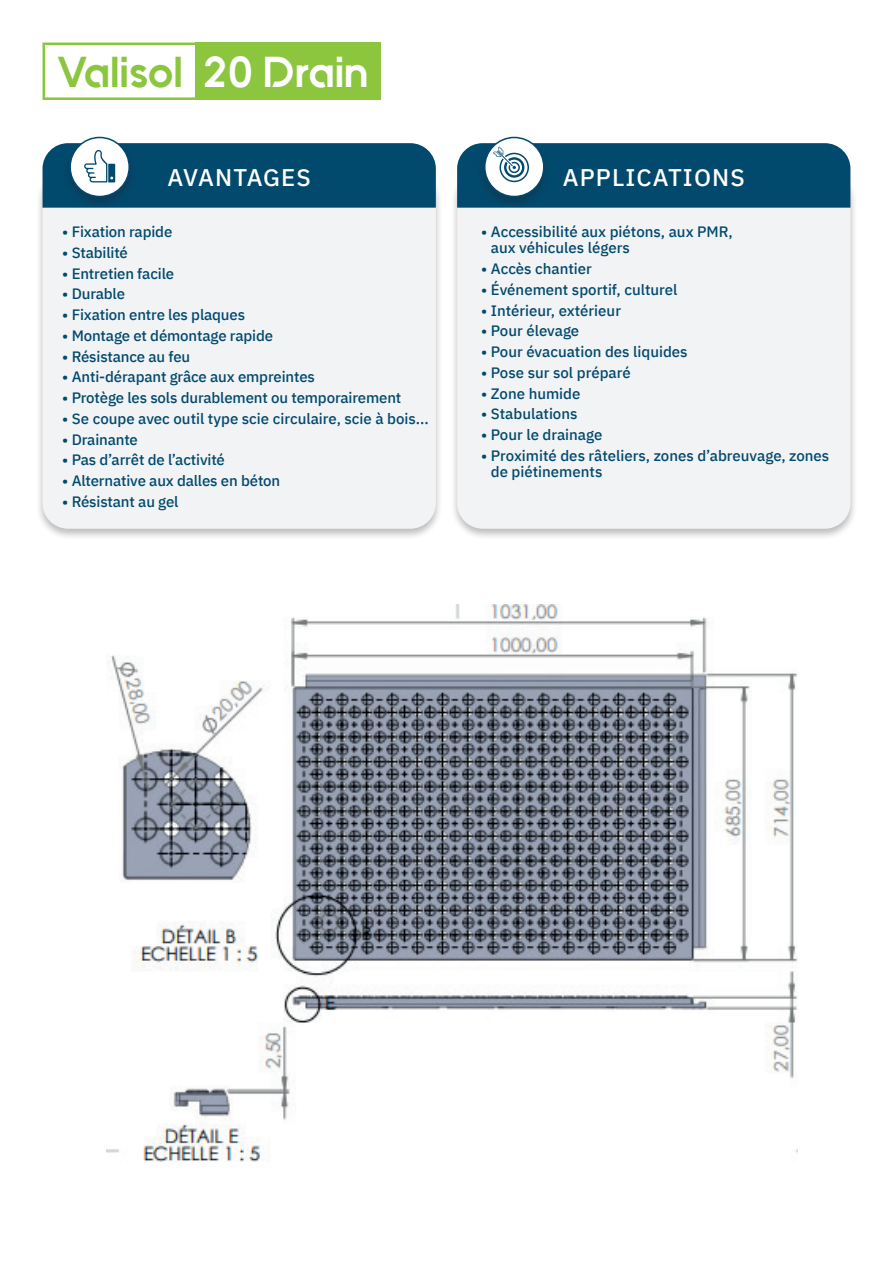
<style>
.page{position:relative;width:893px;height:1263px;background:#fff}
.page>*{position:absolute;margin:0;border:0;box-sizing:border-box;transform-origin:0 0}
.t1{font:700 43.05px "Quantify";letter-spacing:.03em;color:#8bc63e}
.t2{font:500 24px "IBM Plex Sans";letter-spacing:.045em;color:#fff}
.t3{font:500 15px/16.5px "IBM Plex Sans";letter-spacing:-.01em;color:#02496e}
.s1{color:#fff}
</style>
<div class="page">
<img style="left:107px;top:605px;width:691px;height:557px">
<div style="left:43px;top:43px;width:306px;height:57px;border:3px solid #8bc63e"></div>
<div style="left:195px;top:43px;width:185px;height:57px;background:#8bc63e"></div>
<div style="left:35px;top:169px;width:408px;height:371px;background:#231f20;opacity:.3"></div>
<div style="left:43px;top:171px;width:393px;height:358px;background:#f2f3f4;border-radius:26px"></div>
<div style="left:450px;top:169px;width:407px;height:371px;background:#231f20;opacity:.3"></div>
<div style="left:457px;top:171px;width:393px;height:358px;background:#f2f3f4;border-radius:26px"></div>
<div style="left:63px;top:135px;width:73px;height:73px;background:#231f20;opacity:.3"></div>
<svg style="left:70px;top:137px;width:59px;height:60px"></svg>
<svg style="left:43px;top:143px;width:393px;height:65px;background:#1c5b7c"></svg>
<div style="left:478px;top:135px;width:73px;height:73px;background:#231f20;opacity:.3"></div>
<svg style="left:485px;top:137px;width:59px;height:60px"></svg>
<svg style="left:457px;top:143px;width:393px;height:65px;background:#1c5b7c"></svg>
<div style="left:353px;top:1025px;width:337px;height:180px;background:#fff"></div>
<h1 class="t1" style="left:57px;top:50px;width:312px">Valisol <span class="s1">20 Drain</span></h1>
<h2 class="t2" style="left:167px;top:159px;width:145px">AVANTAGES</h2>
<h2 class="t2" style="left:563px;top:159px;width:183px">APPLICATIONS</h2>
<p class="t3" style="left:62px;top:222px;width:112px">• Fixation rapide</p>
<p class="t3" style="left:62px;top:243px;width:67px">• Stabilité</p>
<p class="t3" style="left:62px;top:264px;width:113px">• Entretien facile</p>
<p class="t3" style="left:62px;top:284px;width:64px">• Durable</p>
<p class="t3" style="left:62px;top:305px;width:184px">• Fixation entre les plaques</p>
<p class="t3" style="left:62px;top:326px;width:212px">• Montage et démontage rapide</p>
<p class="t3" style="left:62px;top:347px;width:130px">• Résistance au feu</p>
<p class="t3" style="left:62px;top:367px;width:254px">• Anti-dérapant grâce aux empreintes</p>
<p class="t3" style="left:62px;top:388px;width:341px">• Protège les sols durablement ou temporairement</p>
<p class="t3" style="left:62px;top:409px;width:368px">• Se coupe avec outil type scie circulaire, scie à bois...</p>
<p class="t3" style="left:62px;top:430px;width:77px">• Drainante</p>
<p class="t3" style="left:62px;top:450px;width:164px">• Pas d’arrêt de l’activité</p>
<p class="t3" style="left:62px;top:471px;width:219px">• Alternative aux dalles en béton</p>
<p class="t3" style="left:62px;top:492px;width:118px">• Résistant au gel</p>
<p class="t3" style="left:491px;top:222px;width:244px;text-indent:-10px">• Accessibilité aux piétons, aux PMR, aux véhicules légers</p>
<p class="t3" style="left:481px;top:259px;width:112px">• Accès chantier</p>
<p class="t3" style="left:481px;top:280px;width:198px">• Événement sportif, culturel</p>
<p class="t3" style="left:481px;top:301px;width:141px">• Intérieur, extérieur</p>
<p class="t3" style="left:481px;top:322px;width:100px">• Pour élevage</p>
<p class="t3" style="left:481px;top:342px;width:208px">• Pour évacuation des liquides</p>
<p class="t3" style="left:481px;top:363px;width:151px">• Pose sur sol préparé</p>
<p class="t3" style="left:481px;top:384px;width:101px">• Zone humide</p>
<p class="t3" style="left:481px;top:405px;width:98px">• Stabulations</p>
<p class="t3" style="left:481px;top:425px;width:123px">• Pour le drainage</p>
<p class="t3" style="left:491px;top:446px;width:340px;text-indent:-10px">• Proximité des râteliers, zones d’abreuvage, zones de piétinements</p>
</div>
